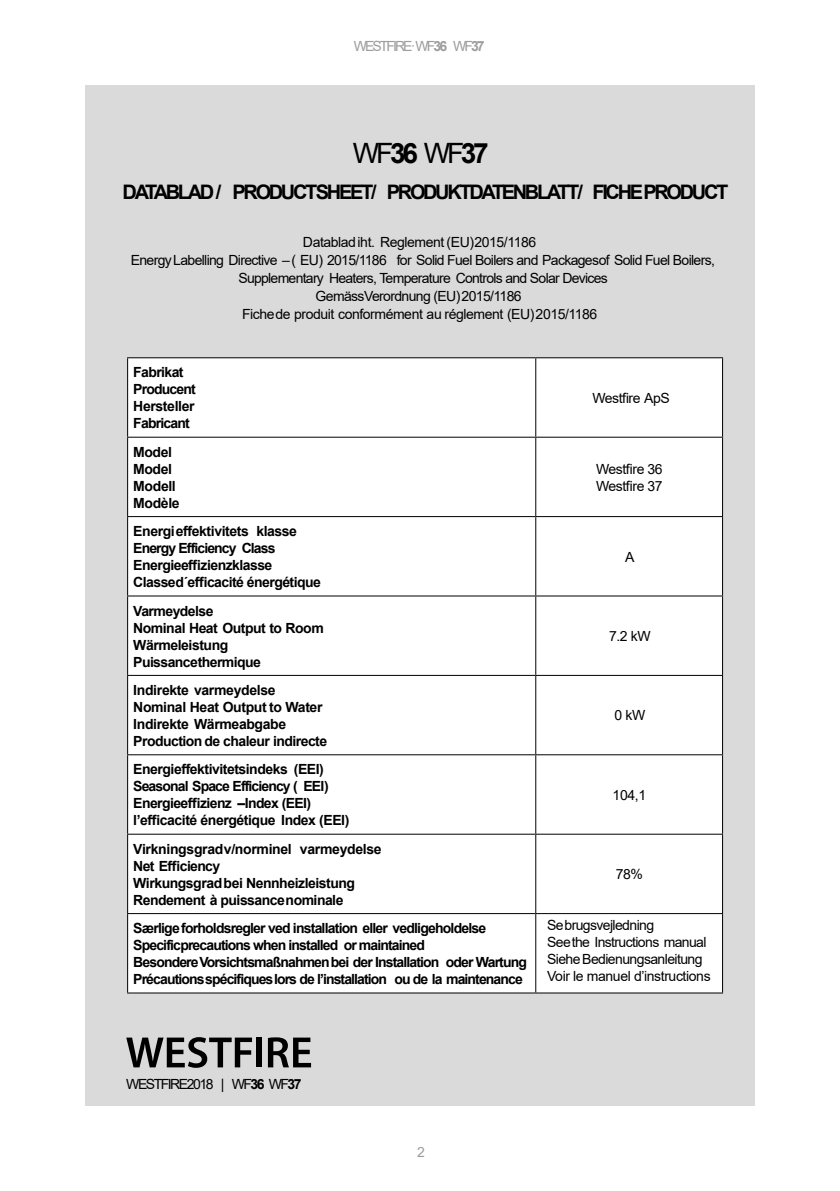
<style>
.page{position:relative;width:840px;height:1191px;background:#fff}
.page>*{position:absolute;margin:0;border:0;box-sizing:border-box;transform-origin:0 0}
.t1{font:28px "Arial";color:#000}
.t2{font:700 20px "Arial";letter-spacing:-.12em;color:#000}
.t3{font:700 14px/17px "Arial";letter-spacing:-.04em;color:#000}
.t4{font:14px/17px "Arial";letter-spacing:-.045em;color:#000}
.t5{font:700 14px/17px "Arial";letter-spacing:-.065em;color:#000}
.t6{font:14px "Arial";letter-spacing:-.11em;color:#000}
.t7{font:14px "Arial";letter-spacing:-.14em;color:#9d9d9c}
.s1{font-weight:700}
</style>
<div class="page">
<div style="left:85px;top:85px;width:669px;height:1021px;background:#dadada"></div>
<svg style="left:126px;top:1037px;width:126px;height:30px"></svg>
<div style="left:256px;top:1037px;width:6px;height:30px;background:#000"></div>
<svg style="left:268px;top:1037px;width:43px;height:30px"></svg>
<div style="left:128px;top:358px;width:593px;height:634px;background:#fff"></div>
<hr style="left:127px;top:357px;width:408px;height:1px;background:#000">
<hr style="left:127px;top:358px;width:1px;height:79px;background:#000">
<hr style="left:535px;top:357px;width:187px;height:1px;background:#000">
<hr style="left:535px;top:358px;width:1px;height:79px;background:#000">
<hr style="left:721px;top:358px;width:1px;height:79px;background:#000">
<hr style="left:127px;top:437px;width:408px;height:1px;background:#000">
<hr style="left:127px;top:438px;width:1px;height:78px;background:#000">
<hr style="left:535px;top:437px;width:187px;height:1px;background:#000">
<hr style="left:535px;top:438px;width:1px;height:78px;background:#000">
<hr style="left:721px;top:438px;width:1px;height:78px;background:#000">
<hr style="left:127px;top:516px;width:408px;height:1px;background:#000">
<hr style="left:127px;top:517px;width:1px;height:78px;background:#000">
<hr style="left:535px;top:516px;width:187px;height:1px;background:#000">
<hr style="left:535px;top:517px;width:1px;height:78px;background:#000">
<hr style="left:721px;top:517px;width:1px;height:78px;background:#000">
<hr style="left:127px;top:595px;width:408px;height:1px;background:#000">
<hr style="left:127px;top:596px;width:1px;height:79px;background:#000">
<hr style="left:535px;top:595px;width:187px;height:1px;background:#000">
<hr style="left:535px;top:596px;width:1px;height:79px;background:#000">
<hr style="left:721px;top:596px;width:1px;height:79px;background:#000">
<hr style="left:127px;top:675px;width:408px;height:1px;background:#000">
<hr style="left:127px;top:676px;width:1px;height:78px;background:#000">
<hr style="left:535px;top:675px;width:187px;height:1px;background:#000">
<hr style="left:535px;top:676px;width:1px;height:78px;background:#000">
<hr style="left:721px;top:676px;width:1px;height:78px;background:#000">
<hr style="left:127px;top:754px;width:408px;height:1px;background:#000">
<hr style="left:127px;top:755px;width:1px;height:78px;background:#000">
<hr style="left:535px;top:754px;width:187px;height:1px;background:#000">
<hr style="left:535px;top:755px;width:1px;height:78px;background:#000">
<hr style="left:721px;top:755px;width:1px;height:78px;background:#000">
<hr style="left:127px;top:833px;width:408px;height:1px;background:#000">
<hr style="left:127px;top:834px;width:1px;height:79px;background:#000">
<hr style="left:535px;top:833px;width:187px;height:1px;background:#000">
<hr style="left:535px;top:834px;width:1px;height:79px;background:#000">
<hr style="left:721px;top:834px;width:1px;height:79px;background:#000">
<hr style="left:127px;top:913px;width:408px;height:1px;background:#000">
<hr style="left:127px;top:914px;width:1px;height:78px;background:#000">
<hr style="left:535px;top:913px;width:187px;height:1px;background:#000">
<hr style="left:535px;top:914px;width:1px;height:78px;background:#000">
<hr style="left:721px;top:914px;width:1px;height:78px;background:#000">
<hr style="left:127px;top:992px;width:408px;height:1px;background:#000">
<hr style="left:535px;top:992px;width:187px;height:1px;background:#000">
<p class="t7" style="left:353px;top:40px;width:132px">WESTFIRE·WF<span class="s1">36</span> WF<span class="s1">37</span></p>
<h1 class="t1" style="left:353px;top:143px;width:137px">WF<span class="s1">36</span> WF<span class="s1">37</span></h1>
<h2 class="t2" style="left:122px;top:184px;width:607px">DATABLAD / PRODUCTSHEET/ PRODUKTDATENBLATT/ FICHEPRODUCT</h2>
<p class="t4" style="left:131px;top:235px;width:585px;line-height:18px;text-align:center">Databladiht. Reglement (EU)2015/1186<br>Energy Labelling Directive – ( EU) 2015/1186 for Solid Fuel Boilers and Packagesof Solid Fuel Boilers, Supplementary Heaters, Temperature Controls and Solar Devices<br>GemässVerordnung (EU)2015/1186<br>Fichede produit conformément au réglement (EU)2015/1186</p>
<p class="t3" style="left:133px;top:365px;width:64px">Fabrikat<br>Producent<br>Hersteller<br>Fabricant</p>
<p class="t3" style="left:133px;top:444px;width:48px">Model<br>Model<br>Modell<br>Modèle</p>
<p class="t3" style="left:133px;top:524px;width:189px">Energieffektivitets klasse<br>Energy Efficiency Class<br>Energieeffizienzklasse<br>Classed´efficacité énergétique</p>
<p class="t3" style="left:133px;top:603px;width:192px">Varmeydelse<br>Nominal Heat Output to Room<br>Wärmeleistung<br>Puissancethermique</p>
<p class="t3" style="left:133px;top:683px;width:195px">Indirekte varmeydelse<br>Nominal Heat Output to Water<br>Indirekte Wärmeabgabe<br>Production de chaleur indirecte</p>
<p class="t3" style="left:133px;top:762px;width:217px">Energieffektivitetsindeks (EEI)<br>Seasonal Space Efficiency ( EEI)<br>Energieeffizienz –Index (EEI) l’efficacité énergétique Index (EEI)</p>
<p class="t3" style="left:133px;top:841px;width:250px">Virkningsgradv/norminel varmeydelse<br>Net Efficiency<br>Wirkungsgradbei Nennheizleistung<br>Rendement à puissancenominale</p>
<p class="t4" style="left:592px;top:391px;width:79px">Westfire ApS</p>
<p class="t4" style="left:595px;top:461px;width:68px">Westfire 36<br>Westfire 37</p>
<p class="t4" style="left:624px;top:549px;width:11px">A</p>
<p class="t4" style="left:608px;top:629px;width:43px">7.2 kW</p>
<p class="t4" style="left:614px;top:708px;width:32px">0 kW</p>
<p class="t4" style="left:612px;top:787px;width:35px">104,1</p>
<p class="t4" style="left:615px;top:867px;width:29px">78%</p>
<p class="t5" style="left:133px;top:921px;width:395px">Særligeforholdsregler ved installation eller vedligeholdelse Specificprecautions when installed or maintained BesondereVorsichtsmaßnahmenbei der Installation oder Wartung Précautionsspécifiqueslors de l’installation ou de la maintenance</p>
<p class="t4" style="left:547px;top:917px;width:165px">Sebrugsvejledning<br>Seethe Instructions manual<br>Siehe Bedienungsanleitung<br>Voir le manuel d’instructions</p>
<p class="t6" style="left:126px;top:1078px;width:177px">WESTFIRE2018 | WF<span class="s1">36</span> WF<span class="s1">37</span></p>
<p class="t7" style="left:417px;top:1146px;width:9px">2</p>
</div>
